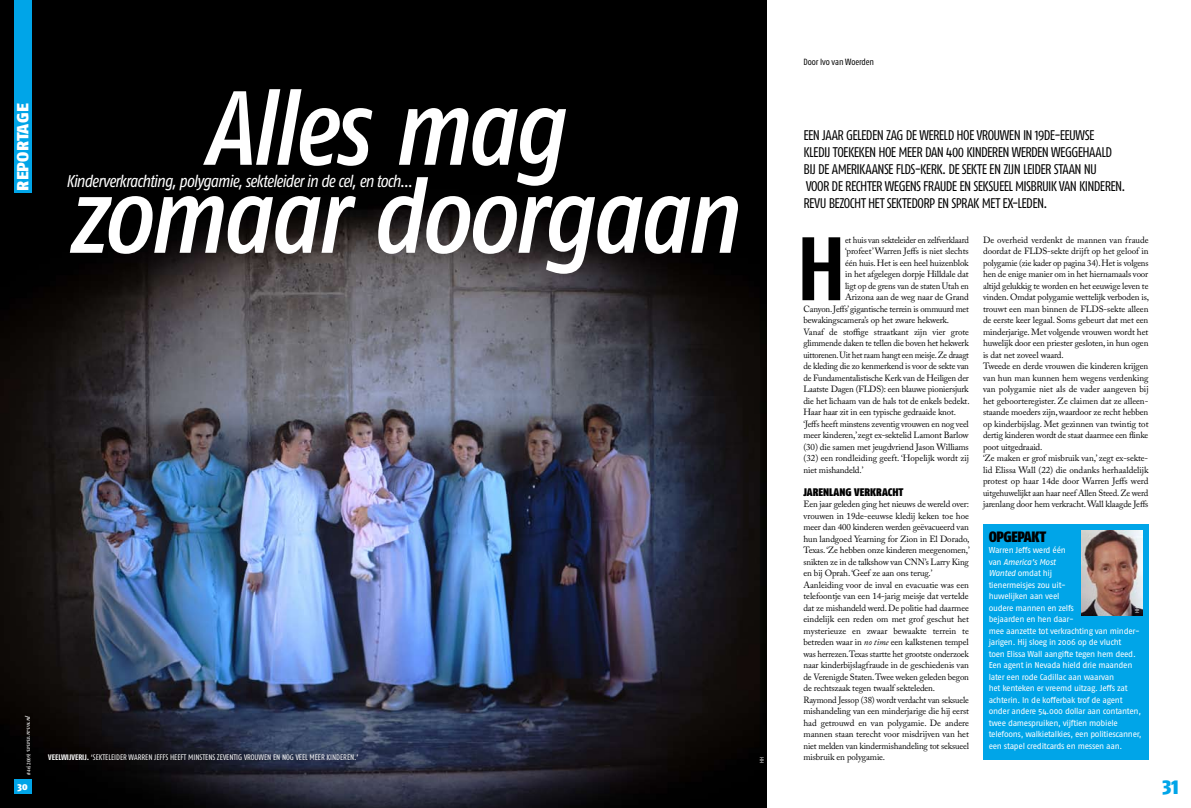
<style>
.page{position:relative;width:1191px;height:808px;background:#fff}
.page>*{position:absolute;margin:0;border:0;box-sizing:border-box;transform-origin:0 0}
.t1{font:italic 500 condensed 105px/88px "Fago OT";letter-spacing:-.035em;color:#fff;text-align:center}
.t2{font:700 condensed 89.9px "Fago OT";color:#000}
.t3{font:900 condensed 20.5px "Fago OT";color:#00a5e8}
.t4{font:italic condensed 17px "Fago OT";letter-spacing:-.045em;color:#fff}
.t5{font:900 16.2px "Fago OT";letter-spacing:.01em;color:#fff}
.t6{font:900 condensed 15px "Fago OT";letter-spacing:-.03em;color:#000}
.t7{font:condensed 14px/17px "Fago OT";letter-spacing:-.045em;color:#000}
.t8{font:900 condensed 11px "Fago OT";color:#000}
.t9{font:900 condensed 10.3px "Fago OT";color:#fff}
.t10{font:9px/11.5px "Adobe Caslon Pro";letter-spacing:-.015em;color:#000}
.t11{font:9px "Adobe Caslon Pro";letter-spacing:-.015em;color:#000;scale:.94 1}
.t12{font:9px "Adobe Caslon Pro";letter-spacing:-.015em;color:#000;scale:.96 1}
.t13{font:condensed 9px "Fago OT";letter-spacing:-.005em;color:#000}
.t14{font:8.5px/11.5px "Fago OT";letter-spacing:-.035em;color:#fff}
.t15{font:condensed 8px "Fago OT";color:#fff}
.t16{font:italic 600 6.9px "Adobe Caslon Pro";letter-spacing:-.01em;color:#fff}
.t17{font:condensed 5.5px "Fago OT";color:#fff}
.s1{font-style:normal;font-size:5.2px}
.s2{font-style:normal;font-size:4.7px}
.s3{font-weight:700}
.s4{font-style:italic}
</style>
<div class="page">
<img style="left:0;top:0;width:766px;height:808px">
<div style="left:983px;top:524px;width:165px;height:236px;background:#00a5e8"></div>
<img style="left:1081px;top:530px;width:61px;height:85px">
<div style="left:14px;top:780px;width:17px;height:14px;background:#00a5e8"></div>
<div style="left:14px;top:0;width:17px;height:193px;background:#00a5e8"></div>
<h3 class="t5" style="left:13px;top:191px;width:88px;rotate:-90deg">reportage</h3>
<h1 class="t1" style="left:66px;top:84px;width:673px">Alles mag<br>zomaar doorgaan</h1>
<h3 class="t4" style="left:66px;top:170px;width:348px">Kinderverkrachting, polygamie, sekteleider in de cel, en toch…</h3>
<p class="t16" style="left:24px;top:775px;width:61px;rotate:-90deg"><span class="s1"># 46</span><span class="s2">|</span><span class="s1">2009</span><span class="s2">|</span> www.revu.nl</p>
<p class="t15" style="left:48px;top:752px;width:312px"><span class="s3">VEELWIJVERIJ.</span> ‘SEKTELEIDER WARREN JEFFS HEEFT MINSTENS ZEVENTIG VROUWEN EN NOG VEEL MEER KINDEREN.’</p>
<p class="t17" style="left:758px;top:763px;width:6px;rotate:-90deg">HH</p>
<p class="t13" style="left:803px;top:56px;width:72px">DOOR IVO VAN WOERDEN</p>
<p class="t7" style="left:803px;top:127px;width:323px">EEN JAAR GELEDEN ZAG DE WERELD HOE VROUWEN IN 19DE-EEUWSE<br>KLEDIJ TOEKEKEN HOE MEER DAN 400 KINDEREN WERDEN WEGGEHAALD BIJ DE -AMERIKAANSE FLDS-KERK. DE SEKTE EN ZIJN LEIDER STAAN NU<br>VOOR DE RECHTER WEGENS FRAUDE EN SEKSUEEL MISBRUIK VAN KINDEREN.<br>REVU BEZOCHT HET SEKTEDORP EN SPRAK MET EX-LEDEN.</p>
<h2 class="t2" style="left:796px;top:215px;width:51px">H</h2>
<p class="t12" style="left:845px;top:234px;width:130px">et huis van sekteleider en zelfverklaard</p>
<p class="t10" style="left:845px;top:245px;width:125px">‘profeet’ Warren Jeffs is niet slechts</p>
<p class="t10" style="left:845px;top:257px;width:125px">één huis. Het is een heel huizenblok</p>
<p class="t10" style="left:845px;top:268px;width:125px">in het afgelegen dorpje Hilldale dat</p>
<p class="t10" style="left:845px;top:280px;width:125px">ligt op de grens van de staten Utah en</p>
<p class="t10" style="left:845px;top:291px;width:125px">Arizona aan de weg naar de Grand</p>
<p class="t10" style="left:803px;top:303px;width:167px">Canyon. Jeffs’ gigantische terrein is ommuurd met</p>
<p class="t10" style="left:803px;top:314px;width:147px">bewakingscamera’s op het zware hekwerk.</p>
<p class="t10" style="left:803px;top:326px;width:167px">Vanaf de stoffige straatkant zijn vier grote</p>
<p class="t10" style="left:803px;top:337px;width:167px">glimmende daken te tellen die boven het hekwerk</p>
<p class="t11" style="left:803px;top:349px;width:178px">uittorenen. Uit het raam hangt een meisje. Ze draagt</p>
<p class="t10" style="left:803px;top:360px;width:167px">de kleding die zo kenmerkend is voor de sekte van</p>
<p class="t10" style="left:803px;top:372px;width:167px">de Fundamentalistische Kerk van de Heiligen der</p>
<p class="t10" style="left:803px;top:383px;width:167px">Laatste Dagen (FLDS): een blauwe pioniersjurk</p>
<p class="t10" style="left:803px;top:395px;width:168px">die het lichaam van de hals tot de enkels bedekt.</p>
<p class="t10" style="left:803px;top:406px;width:154px">Haar haar zit in een typische gedraaide knot.</p>
<p class="t10" style="left:803px;top:418px;width:167px">‘Jeffs heeft minstens zeventig vrouwen en nog veel</p>
<p class="t10" style="left:803px;top:429px;width:167px">meer kinderen,’ zegt ex-sektelid Lamont Barlow</p>
<p class="t10" style="left:803px;top:441px;width:167px">(30) die samen met jeugdvriend Jason Williams</p>
<p class="t10" style="left:803px;top:452px;width:167px">(32) een rondleiding geeft. ‘Hopelijk wordt zij</p>
<p class="t10" style="left:803px;top:464px;width:61px">niet mishandeld.’</p>
<p class="t8" style="left:803px;top:485px;width:101px">JARENLANG VERKRACHT</p>
<p class="t10" style="left:803px;top:498px;width:168px">Een jaar geleden ging het nieuws de wereld over: vrouwen in 19de-eeuwse kledij keken toe hoe meer dan 400 kinderen werden geëvacueerd van hun landgoed Yearning for Zion in El Dorado, Texas. ‘Ze hebben onze kinderen meegenomen,’ snikten ze in de talkshow van CNN’s Larry King en bij Oprah. ‘Geef ze aan ons terug.’ Aanleiding voor de inval en evacuatie was een telefoontje van een 14-jarig meisje dat vertelde dat ze mishandeld werd. De politie had daarmee eindelijk een reden om met grof geschut het mysterieuze en zwaar bewaakte terrein te betreden waar in <span class="s4">no time</span> een kalkstenen tempel was herrezen. Texas startte het grootste onderzoek naar kinderbijslagfraude in de geschiedenis van de Verenigde Staten. Twee weken geleden begon de rechtszaak tegen twaalf sekteleden.<br>Raymond Jessop (38) wordt verdacht van seksuele mishandeling van een minderjarige die hij eerst had getrouwd en van polygamie. De andere mannen staan terecht voor misdrijven van het niet melden van kindermishandeling tot seksueel misbruik en polygamie.</p>
<p class="t10" style="left:983px;top:234px;width:167px">De overheid verdenkt de mannen van fraude doordat de FLDS-sekte drijft op het geloof in polygamie (zie kader op pagina 34). Het is volgens hen de enige manier om in het hiernamaals voor altijd gelukkig te worden en het eeuwige leven te vinden. Omdat polygamie wettelijk verboden is, trouwt een man binnen de FLDS-sekte alleen de eerste keer legaal. Soms gebeurt dat met een minderjarige. Met volgende vrouwen wordt het huwelijk door een priester gesloten, in hun ogen is dat net zoveel waard.<br>Tweede en derde vrouwen die kinderen krijgen van hun man kunnen hem wegens verdenking van polygamie niet als de vader aangeven bij het geboorteregister. Ze claimen dat ze alleen&shy;staande moeders zijn, waardoor ze recht hebben op kinderbijslag. Met gezinnen van twintig tot dertig kinderen wordt de staat daarmee een flinke poot uitgedraaid.<br>‘Ze maken er grof misbruik van,’ zegt ex-sekte&shy;lid Elissa Wall (22) die ondanks herhaaldelijk protest op haar 14de door Warren Jeffs werd uitgehuwelijkt aan haar neef Allen Steed. Ze werd jarenlang door hem verkracht. Wall klaagde Jeffs</p>
<h3 class="t6" style="left:988px;top:527px;width:59px">OPGEPAKT</h3>
<p class="t14" style="left:988px;top:544px;width:154px">Warren Jeffs werd één<br>van <span class="s4">America’s Most<br>Wanted</span> omdat hij<br>tienermeisjes zou uit-<br>huwelijken aan veel<br>oudere mannen en zelfs<br>bejaarden en hen daar-<br>mee aanzette tot verkrachting van minder&shy;jarigen. Hij sloeg in 2006 op de vlucht<br>toen Elissa Wall aangifte tegen hem deed.<br>Een agent in Nevada hield drie maanden later een rode Cadillac aan waarvan<br>het kenteken er vreemd uitzag. Jeffs zat achterin. In de kofferbak trof de agent onder andere 54.000 dollar aan contanten, twee damespruiken, vijftien mobiele telefoons, walkietalkies, een politiescanner, een stapel creditcards en messen aan.</p>
<p class="t17" style="left:1134px;top:613px;width:7px;rotate:-90deg">HH</p>
<p class="t9" style="left:18px;top:780px;width:12px">30</p>
<h3 class="t3" style="left:1162px;top:774px;width:18px">31</h3>
</div>
